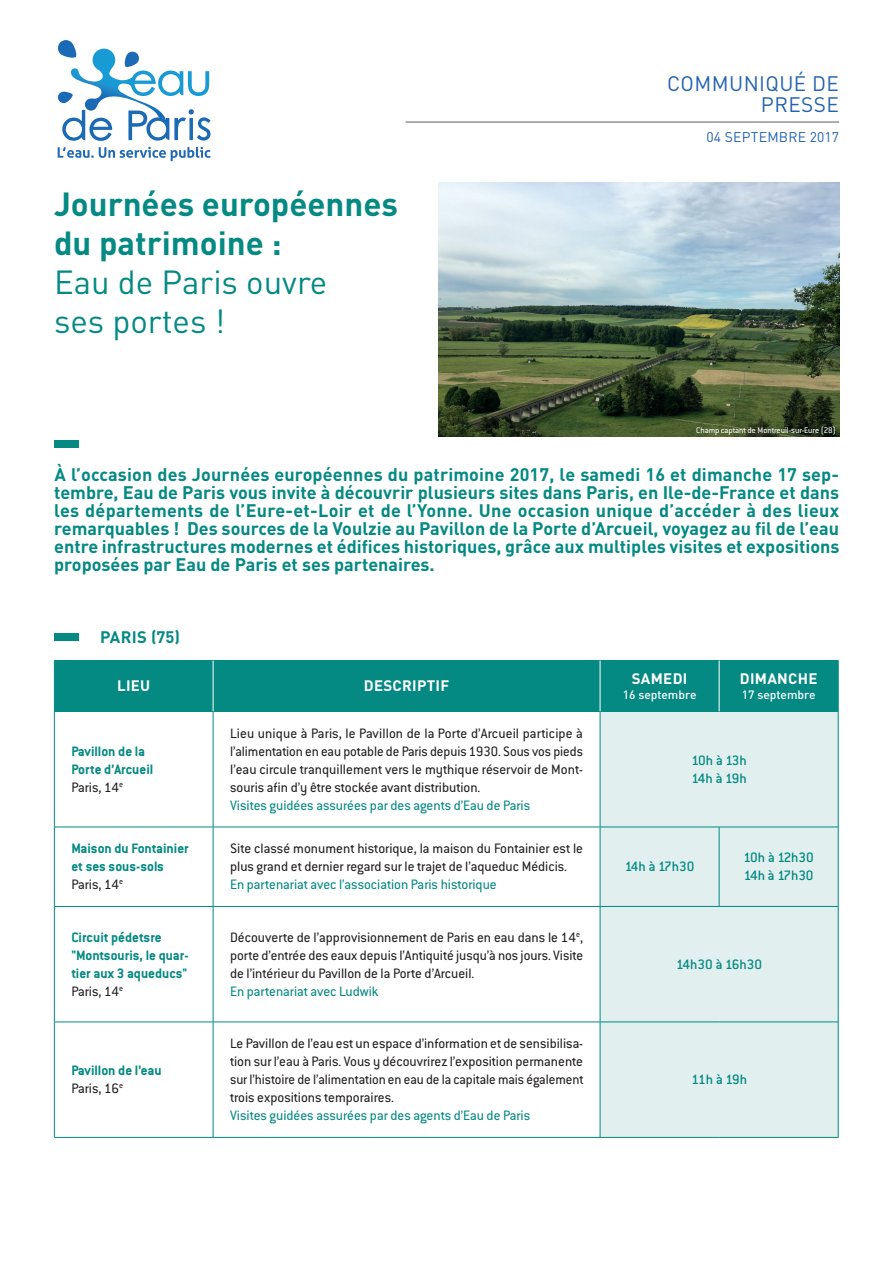
<style>
.page{position:relative;width:893px;height:1263px;background:#fff}
.page>*{position:absolute;margin:0;border:0;box-sizing:border-box;transform-origin:0 0}
.t1{font:700 33px/39px "DIN Pro";color:#048983}
.t2{font:33px/39px "DIN Pro";color:#048983}
.t3{font:20.7px/20.7px "DIN Pro";letter-spacing:.02em;color:#2362af;text-align:right}
.t4{font:700 18px/18px "DIN Pro";color:#048983;text-align:justify}
.t5{font:700 16.5px "DIN Pro";letter-spacing:.02em;color:#048983}
.t6{font:15px/18px "Conduit ITC Std";color:#231f20;text-align:justify}
.t7{font:700 15px/18px "Conduit ITC Std";color:#048983}
.t8{font:15px "Conduit ITC Std";color:#048983}
.t9{font:500 15px/18px "Conduit ITC Std";color:#048983}
.t10{font:700 15px "DIN Pro";letter-spacing:.02em;color:#fff}
.t11{font:500 15px/18px "Conduit ITC Std";letter-spacing:-.035em;color:#048983}
.t12{font:13.95px "DIN Pro";letter-spacing:.02em;color:#2362af}
.t13{font:500 12px "DIN Pro";color:#fff}
.t14{font:9px "Conduit ITC Std";color:#fff}
.s1{font-weight:400;color:#231f20}
</style>
<div class="page">
<img style="left:438px;top:183px;width:401px;height:253px">
<svg style="left:62px;top:109px;width:148px;height:32px"></svg>
<img style="left:71px;top:49px;width:112px;height:71px">
<svg style="left:124px;top:52px;width:16px;height:15px"></svg>
<svg style="left:58px;top:40px;width:18px;height:18px"></svg>
<svg style="left:58px;top:92px;width:15px;height:11px"></svg>
<svg style="left:58px;top:147px;width:152px;height:14px"></svg>
<hr style="left:406px;top:122px;width:433px;height:1px;background:#5d5d5e">
<div style="left:54px;top:440px;width:25px;height:8px;background:#048983"></div>
<div style="left:54px;top:633px;width:25px;height:8px;background:#048983"></div>
<div style="left:55px;top:661px;width:783px;height:50px;background:#048983"></div>
<div style="left:601px;top:712px;width:237px;height:425px;background:#e1efef"></div>
<hr style="left:54px;top:660px;width:159px;height:1px;background:#048983">
<hr style="left:54px;top:661px;width:1px;height:50px;background:#048983">
<hr style="left:213px;top:660px;width:387px;height:1px;background:#048983">
<hr style="left:600px;top:660px;width:119px;height:1px;background:#048983">
<hr style="left:719px;top:660px;width:119px;height:1px;background:#048983">
<hr style="left:838px;top:661px;width:1px;height:50px;background:#048983">
<hr style="left:54px;top:711px;width:159px;height:1px;background:#048983">
<hr style="left:54px;top:712px;width:1px;height:115px;background:#048983">
<hr style="left:213px;top:711px;width:387px;height:1px;background:#048983">
<hr style="left:213px;top:712px;width:1px;height:115px;background:#048983">
<hr style="left:600px;top:711px;width:119px;height:1px;background:#048983">
<hr style="left:600px;top:712px;width:1px;height:115px;background:#048983">
<hr style="left:719px;top:711px;width:119px;height:1px;background:#048983">
<hr style="left:838px;top:712px;width:1px;height:115px;background:#048983">
<hr style="left:54px;top:827px;width:159px;height:1px;background:#048983">
<hr style="left:54px;top:827px;width:1px;height:79px;background:#048983">
<hr style="left:213px;top:827px;width:387px;height:1px;background:#048983">
<hr style="left:213px;top:827px;width:1px;height:79px;background:#048983">
<hr style="left:600px;top:827px;width:119px;height:1px;background:#048983">
<hr style="left:600px;top:827px;width:1px;height:79px;background:#048983">
<hr style="left:719px;top:827px;width:119px;height:1px;background:#048983">
<hr style="left:719px;top:827px;width:1px;height:79px;background:#048983">
<hr style="left:838px;top:827px;width:1px;height:79px;background:#048983">
<hr style="left:54px;top:906px;width:159px;height:1px;background:#048983">
<hr style="left:54px;top:907px;width:1px;height:115px;background:#048983">
<hr style="left:213px;top:906px;width:387px;height:1px;background:#048983">
<hr style="left:213px;top:907px;width:1px;height:115px;background:#048983">
<hr style="left:600px;top:906px;width:119px;height:1px;background:#048983">
<hr style="left:600px;top:907px;width:1px;height:115px;background:#048983">
<hr style="left:719px;top:906px;width:119px;height:1px;background:#048983">
<hr style="left:838px;top:907px;width:1px;height:115px;background:#048983">
<hr style="left:54px;top:1022px;width:159px;height:1px;background:#048983">
<hr style="left:54px;top:1022px;width:1px;height:115px;background:#048983">
<hr style="left:213px;top:1022px;width:387px;height:1px;background:#048983">
<hr style="left:213px;top:1022px;width:1px;height:115px;background:#048983">
<hr style="left:600px;top:1022px;width:119px;height:1px;background:#048983">
<hr style="left:600px;top:1022px;width:1px;height:115px;background:#048983">
<hr style="left:719px;top:1022px;width:119px;height:1px;background:#048983">
<hr style="left:838px;top:1022px;width:1px;height:115px;background:#048983">
<hr style="left:54px;top:1137px;width:159px;height:1px;background:#048983">
<hr style="left:213px;top:1137px;width:387px;height:1px;background:#048983">
<hr style="left:600px;top:1137px;width:119px;height:1px;background:#048983">
<hr style="left:719px;top:1137px;width:119px;height:1px;background:#048983">
<hr style="left:213px;top:661px;width:1px;height:50px;background:#fff">
<hr style="left:600px;top:661px;width:1px;height:50px;background:#fff">
<hr style="left:719px;top:661px;width:1px;height:50px;background:#fff">
<h1 class="t1" style="left:54px;top:180px;width:345px">Journées européennes du patrimoine :</h1>
<h1 class="t2" style="left:54px;top:259px;width:275px">Eau de Paris ouvre ses portes !</h1>
<h2 class="t3" style="left:667px;top:71px;width:173px">COMMUNIQUÉ DE<br>PRESSE</h2>
<p class="t12" style="left:707px;top:126px;width:134px">04 SEPTEMBRE 2017</p>
<p class="t14" style="left:696px;top:424px;width:141px">Champ captant de Montreuil-sur-Eure (28)</p>
<p class="t4" style="left:54px;top:464px;width:787px">À l’occasion des Journées européennes du patrimoine 2017, le samedi 16 et dimanche 17 sep&shy;tembre, Eau de Paris vous invite à découvrir plusieurs sites dans Paris, en Ile-de-France et dans les départements de l’Eure-et-Loir et de l’Yonne. Une occasion unique d’accéder à des lieux remarquables ! Des sources de la Voulzie au Pavillon de la Porte d’Arcueil, voyagez au fil de l’eau entre infrastructures modernes et édifices historiques, grâce aux multiples visites et expositions proposées par Eau de Paris et ses partenaires.</p>
<p class="t5" style="left:100px;top:623px;width:81px">PARIS (75)</p>
<p class="t10" style="left:117px;top:673px;width:35px">LIEU</p>
<p class="t10" style="left:364px;top:673px;width:87px">DESCRIPTIF</p>
<p class="t7" style="left:71px;top:742px;width:83px">Pavillon de la<br>Porte d’Arcueil<br><span class="s1">Paris, 14</span><sup>e</sup></p>
<p class="t6" style="left:230px;top:724px;width:354px">Lieu unique à Paris, le Pavillon de la Porte d’Arcueil participe à l’alimentation en eau potable de Paris depuis 1930. Sous vos pieds l’eau circule tranquillement vers le mythique réservoir de Mont&shy;souris afin d’y être stockée avant distribution.</p>
<p class="t8" style="left:230px;top:796px;width:302px">Visites guidées assurées par des agents d’Eau de Paris</p>
<p class="t7" style="left:71px;top:839px;width:119px">Maison du Fontainier et ses sous-sols<br><span class="s1">Paris, 14</span><sup>e</sup></p>
<p class="t6" style="left:230px;top:839px;width:354px">Site classé monument historique, la maison du Fontainier est le plus grand et dernier regard sur le trajet de l’aqueduc Médicis.</p>
<p class="t8" style="left:230px;top:876px;width:268px">En partenariat avec l’association Paris historique</p>
<p class="t7" style="left:71px;top:928px;width:119px">Circuit pédetsre "Montsouris, le quar&shy;tier aux 3 aqueducs"<br><span class="s1">Paris, 14</span><sup>e</sup></p>
<p class="t6" style="left:230px;top:928px;width:355px">Découverte de l’approvisionnement de Paris en eau dans le 14<sup>e</sup>, porte d’entrée des eaux depuis l’Antiquité jusqu’à nos jours. Visite de l’intérieur du Pavillon de la Porte d’Arcueil.</p>
<p class="t8" style="left:230px;top:982px;width:150px">En partenariat avec Ludwik</p>
<p class="t7" style="left:71px;top:1061px;width:92px">Pavillon de l’eau<br><span class="s1">Paris, 16</span><sup>e</sup></p>
<p class="t6" style="left:230px;top:1034px;width:355px">Le Pavillon de l’eau est un espace d’information et de sensibilisa&shy;tion sur l’eau à Paris. Vous y découvrirez l’exposition permanente sur l’histoire de l’alimentation en eau de la capitale mais également trois expositions temporaires.</p>
<p class="t8" style="left:230px;top:1107px;width:302px">Visites guidées assurées par des agents d’Eau de Paris</p>
<p class="t10" style="left:632px;top:666px;width:57px">SAMEDI</p>
<p class="t13" style="left:623px;top:684px;width:75px">16 septembre</p>
<p class="t10" style="left:740px;top:666px;width:79px">DIMANCHE</p>
<p class="t13" style="left:742px;top:684px;width:75px">17 septembre</p>
<p class="t11" style="left:691px;top:751px;width:57px">10h à 13h<br>14h à 19h</p>
<p class="t9" style="left:625px;top:857px;width:71px">14h à 17h30</p>
<p class="t9" style="left:743px;top:848px;width:72px">10h à 12h30<br>14h à 17h30</p>
<p class="t9" style="left:676px;top:955px;width:87px">14h30 à 16h30</p>
<p class="t9" style="left:691px;top:1070px;width:57px">11h à 19h</p>
</div>
